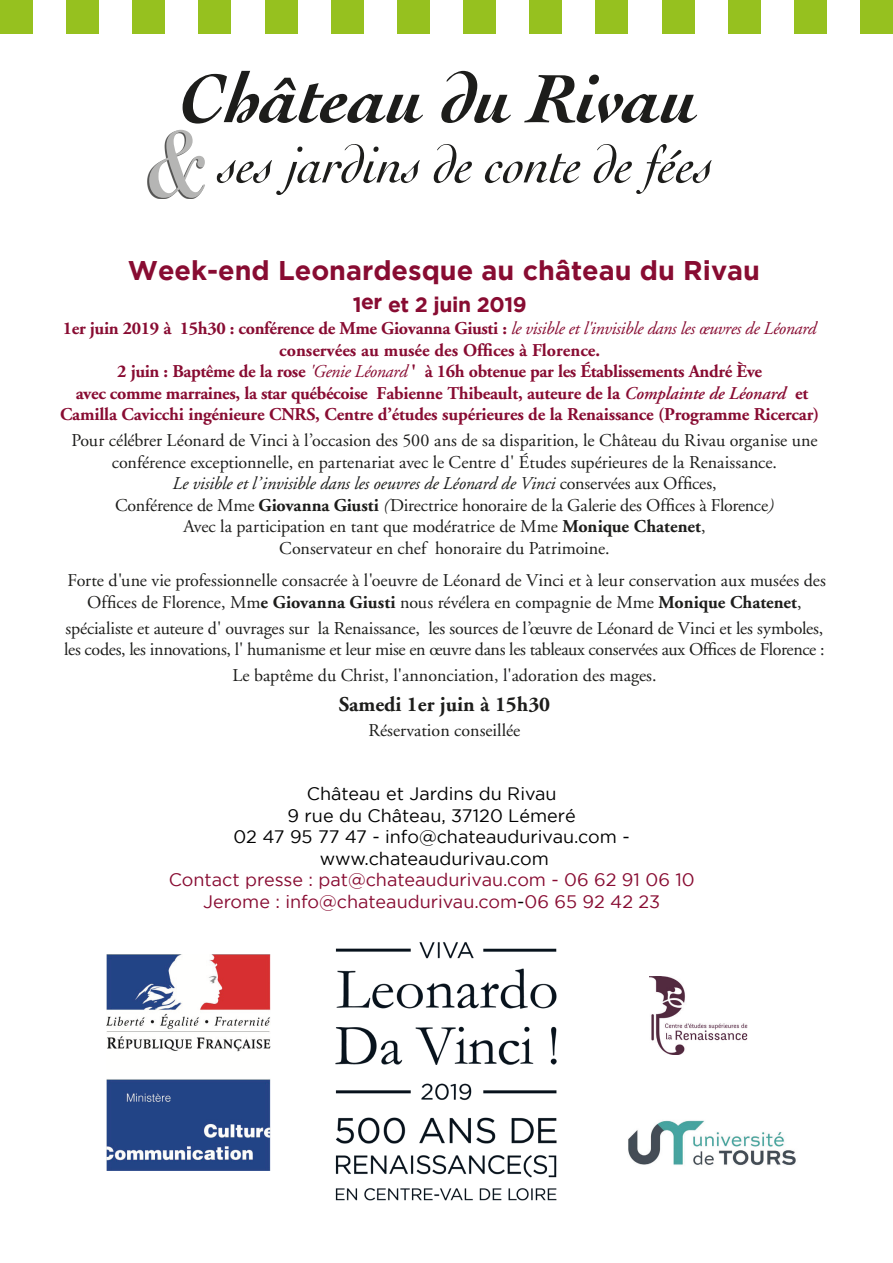
<style>
.page{position:relative;width:893px;height:1263px;background:#fff}
.page>*{position:absolute;margin:0;border:0;box-sizing:border-box;transform-origin:0 0}
.t1{font:italic 700 72px "Cochin LT Std";letter-spacing:-.01em;color:#1d1d1b}
.t2{font:italic 54px "Cochin LT Std";letter-spacing:-.005em;color:#1d1d1b}
.text_A_1_col{font:700 27px "Gotham";color:#880c32}
.t3{font:700 21px "Adobe Garamond";color:#1d1d1b}
.text_A_1_col-2{font:700 21px "Gotham";letter-spacing:-.02em;color:#880c32}
.t4{font:18px/21.6px "Adobe Garamond";letter-spacing:-.005em;color:#1d1d1b;text-align:center}
.text_A_1_col-3{font:700 18px/21.6px "Adobe Garamond";letter-spacing:-.01em;color:#880c32;text-align:center}
.t5{font:18px "Gotham";color:#000}
.t6{font:18px "Gotham";color:#880c32}
.t7{font:italic 18px "Adobe Garamond";letter-spacing:-.01em;color:#1d1d1b}
.s1{font-weight:400;font-style:italic}
.s2{font-weight:600;font-style:italic}
.s3{font-style:normal}
.s4{font-weight:700}
.s5{font-style:italic}
.s6{color:#000}
</style>
<div class="page">
<div style="left:66px;top:0;width:33px;height:34px;background:#96c11f"></div>
<div style="left:265px;top:0;width:33px;height:34px;background:#96c11f"></div>
<div style="left:463px;top:0;width:33px;height:34px;background:#96c11f"></div>
<div style="left:662px;top:0;width:32px;height:34px;background:#96c11f"></div>
<div style="left:860px;top:0;width:33px;height:34px;background:#96c11f"></div>
<div style="left:132px;top:0;width:33px;height:34px;background:#96c11f"></div>
<div style="left:331px;top:0;width:33px;height:34px;background:#96c11f"></div>
<div style="left:529px;top:0;width:33px;height:34px;background:#96c11f"></div>
<div style="left:728px;top:0;width:33px;height:34px;background:#96c11f"></div>
<div style="left:0;top:0;width:33px;height:34px;background:#96c11f"></div>
<div style="left:198px;top:0;width:33px;height:34px;background:#96c11f"></div>
<div style="left:397px;top:0;width:33px;height:34px;background:#96c11f"></div>
<div style="left:595px;top:0;width:33px;height:34px;background:#96c11f"></div>
<div style="left:794px;top:0;width:33px;height:34px;background:#96c11f"></div>
<img style="left:335px;top:942px;width:222px;height:259px">
<div style="left:148px;top:131px;width:56px;height:68px;background:#1d1d1b;opacity:.75"></div>
<svg style="left:149px;top:130px;width:56px;height:68px"></svg>
<img style="left:628px;top:1120px;width:168px;height:45px">
<img style="left:649px;top:977px;width:99px;height:78px">
<img style="left:106px;top:955px;width:165px;height:215px">
<p class="t1" style="left:180px;top:56px;width:520px">Château du Rivau</p>
<p class="t2" style="left:219px;top:135px;width:496px">ses jardins de conte de fées</p>
<p class="text_A_1_col" style="left:128px;top:255px;width:634px">Week-end Leonardesque au château du Rivau</p>
<p class="text_A_1_col-2" style="left:353px;top:293px;width:176px">1er et 2 juin 2019</p>
<p class="text_A_1_col-3" style="left:63px;top:318px;width:755px">1er juin 2019 à 15h30 : conférence de Mme Giovanna Giusti : <span class="s1">le visible et l'invisible dans les œuvres de Léonard </span>conservées au musée des Offices à Florence.</p>
<p class="text_A_1_col-3" style="left:117px;top:361px;width:646px">2 juin : Baptême de la rose <span class="s1">'Genie Léonard</span> ' à 16h obtenue par les Établissements André Ève</p>
<p class="text_A_1_col-3" style="left:76px;top:383px;width:734px">avec comme marraines, la star québécoise Fabienne Thibeault, auteure de la <span class="s2">Complainte de Léonard</span> et</p>
<p class="text_A_1_col-3" style="left:60px;top:404px;width:761px">Camilla Cavicchi ingénieure CNRS, Centre d’études supérieures de la Renaissance (Programme Ricercar)</p>
<p class="t4" style="left:71px;top:430px;width:748px">Pour célébrer Léonard de Vinci à l’occasion des 500 ans de sa disparition, le Château du Rivau organise une conférence exceptionnelle, en partenariat avec le Centre d' Études supérieures de la Renaissance.</p>
<p class="t7" style="left:172px;top:474px;width:546px">Le visible et l’invisible dans les oeuvres de Léonard de Vinci <span class="s3">conservées aux Offices,</span></p>
<p class="t4" style="left:115px;top:495px;width:660px">Conférence de Mme <span class="s4">Giovanna Giusti</span> <span class="s5">(</span>Directrice honoraire de la Galerie des Offices à Florence<span class="s5">)</span></p>
<p class="t4" style="left:183px;top:516px;width:524px">Avec la participation en tant que modératrice de Mme <span class="s4">Monique Chatenet</span>,</p>
<p class="t4" style="left:279px;top:538px;width:332px">Conservateur en chef honoraire du Patrimoine.</p>
<p class="t4" style="left:67px;top:570px;width:760px">Forte d'une vie professionnelle consacrée à l'oeuvre de Léonard de Vinci et à leur conservation aux musées des<br>Offices de Florence, Mm<span class="s4">e Giovanna Giusti</span> nous révélera en compagnie de Mme <span class="s4">Monique Chatenet</span>,</p>
<p class="t4" style="left:64px;top:618px;width:762px;text-align:left">spécialiste et auteure d' ouvrages sur la Renaissance, les sources de l’œuvre de Léonard de Vinci et les symboles, les codes, les innovations, l' humanisme et leur mise en œuvre dans les tableaux conservées aux Offices de Florence :</p>
<p class="t4" style="left:232px;top:665px;width:426px">Le baptême du Christ, l'annonciation, l'adoration des mages.</p>
<p class="t3" style="left:339px;top:692px;width:213px">Samedi 1er juin à 15h30</p>
<p class="t4" style="left:368px;top:720px;width:153px">Réservation conseillée</p>
<p class="t5" style="left:307px;top:784px;width:251px">Château et Jardins du Rivau</p>
<p class="t5" style="left:288px;top:805px;width:290px">9 rue du Château, 37120 Lémeré</p>
<p class="t5" style="left:234px;top:827px;width:398px">02 47 95 77 47 - info@chateaudurivau.com -</p>
<p class="t5" style="left:320px;top:848px;width:231px">www.chateaudurivau.com</p>
<p class="t6" style="left:169px;top:870px;width:527px">Contact presse : pat@chateaudurivau.com - 06 62 91 06 10</p>
<p class="t6" style="left:203px;top:892px;width:459px">Jerome : info@chateaudurivau.com<span class="s6">-</span>06 65 92 42 23</p>
</div>
